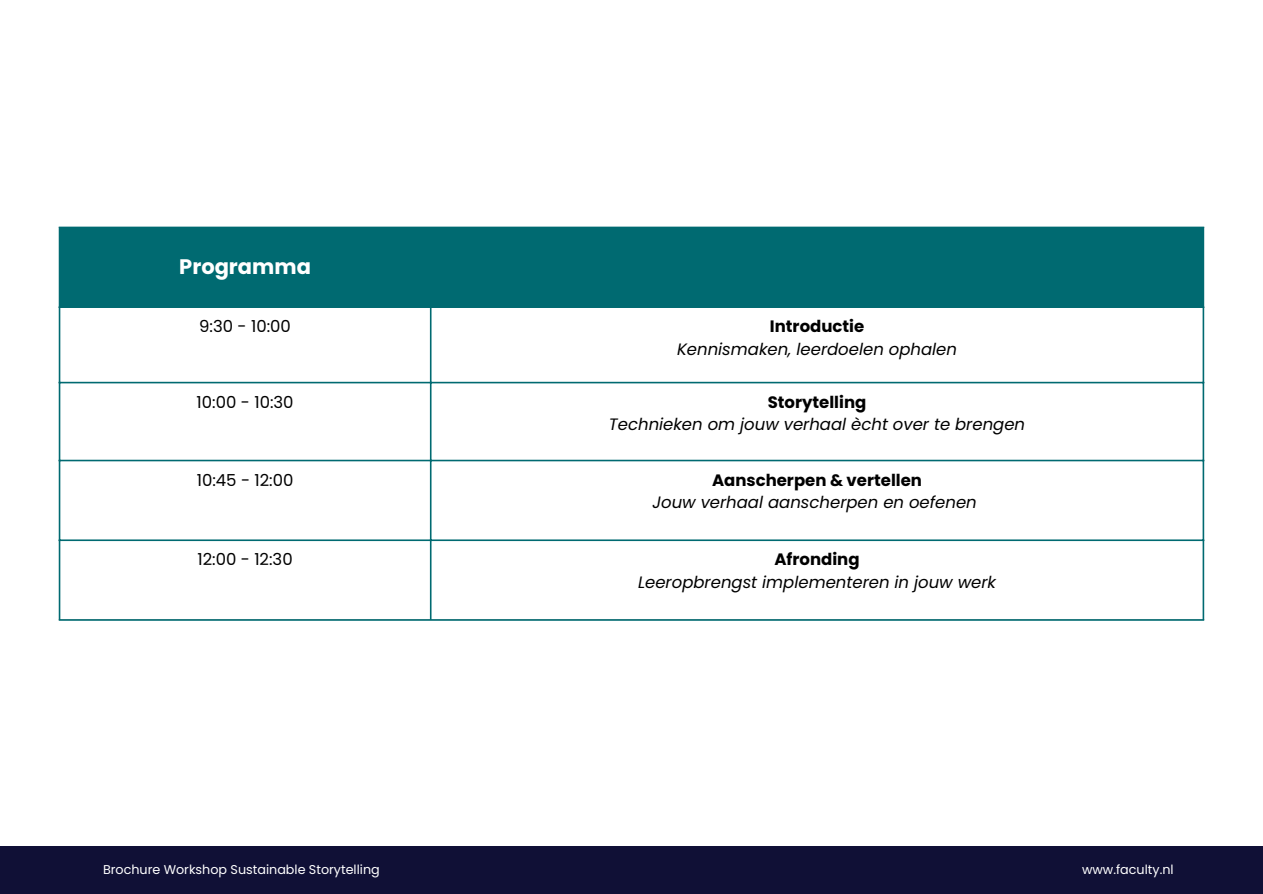
<style>
.page{position:relative;width:1263px;height:894px;background:#fff}
.page>*{position:absolute;margin:0;border:0;box-sizing:border-box;transform-origin:0 0}
.t1{font:700 21px "Poppins";color:#fff}
.t2{font:italic 16.5px "Poppins";color:#000}
.t3{font:700 16.5px "Poppins";color:#000}
.t4{font:16.5px "Poppins";color:#000}
.t5{font:12.75px "Poppins";color:#fff}
</style>
<div class="page">
<div style="left:60px;top:228px;width:1142px;height:78px;background:#006a71"></div>
<hr style="left:59px;top:228px;width:1px;height:391px;background:#006a71">
<hr style="left:430px;top:228px;width:1px;height:391px;background:#006a71">
<hr style="left:1202px;top:228px;width:2px;height:391px;background:#006a71">
<hr style="left:59px;top:226px;width:1145px;height:2px;background:#006a71">
<hr style="left:59px;top:306px;width:1145px;height:2px;background:#006a71">
<hr style="left:59px;top:381px;width:1145px;height:2px;background:#006a71">
<hr style="left:59px;top:459px;width:1145px;height:2px;background:#006a71">
<hr style="left:59px;top:539px;width:1145px;height:2px;background:#006a71">
<hr style="left:59px;top:619px;width:1145px;height:1px;background:#006a71">
<div style="left:0;top:846px;width:1263px;height:47px;background:#101036"></div>
<p class="t1" style="left:179px;top:252px;width:133px">Programma</p>
<p class="t4" style="left:199px;top:315px;width:93px">9:30 - 10:00</p>
<p class="t3" style="left:770px;top:315px;width:96px">Introductie</p>
<p class="t2" style="left:677px;top:337px;width:281px">Kennismaken, leerdoelen ophalen</p>
<p class="t4" style="left:197px;top:390px;width:98px">10:00 - 10:30</p>
<p class="t3" style="left:768px;top:390px;width:100px">Storytelling</p>
<p class="t2" style="left:609px;top:412px;width:418px">Technieken om jouw verhaal ècht over te brengen</p>
<p class="t4" style="left:197px;top:468px;width:98px">10:45 - 12:00</p>
<p class="t3" style="left:712px;top:468px;width:211px">Aanscherpen &amp; vertellen</p>
<p class="t2" style="left:652px;top:490px;width:326px">Jouw verhaal aanscherpen en oefenen</p>
<p class="t4" style="left:197px;top:548px;width:97px">12:00 - 12:30</p>
<p class="t3" style="left:774px;top:548px;width:87px">Afronding</p>
<p class="t2" style="left:638px;top:570px;width:359px">Leeropbrengst implementeren in jouw werk</p>
<h1 class="t5" style="left:103px;top:860px;width:278px">Brochure Workshop Sustainable Storytelling</h1>
<h1 class="t5" style="left:1082px;top:860px;width:93px">www.faculty.nl</h1>
</div>
